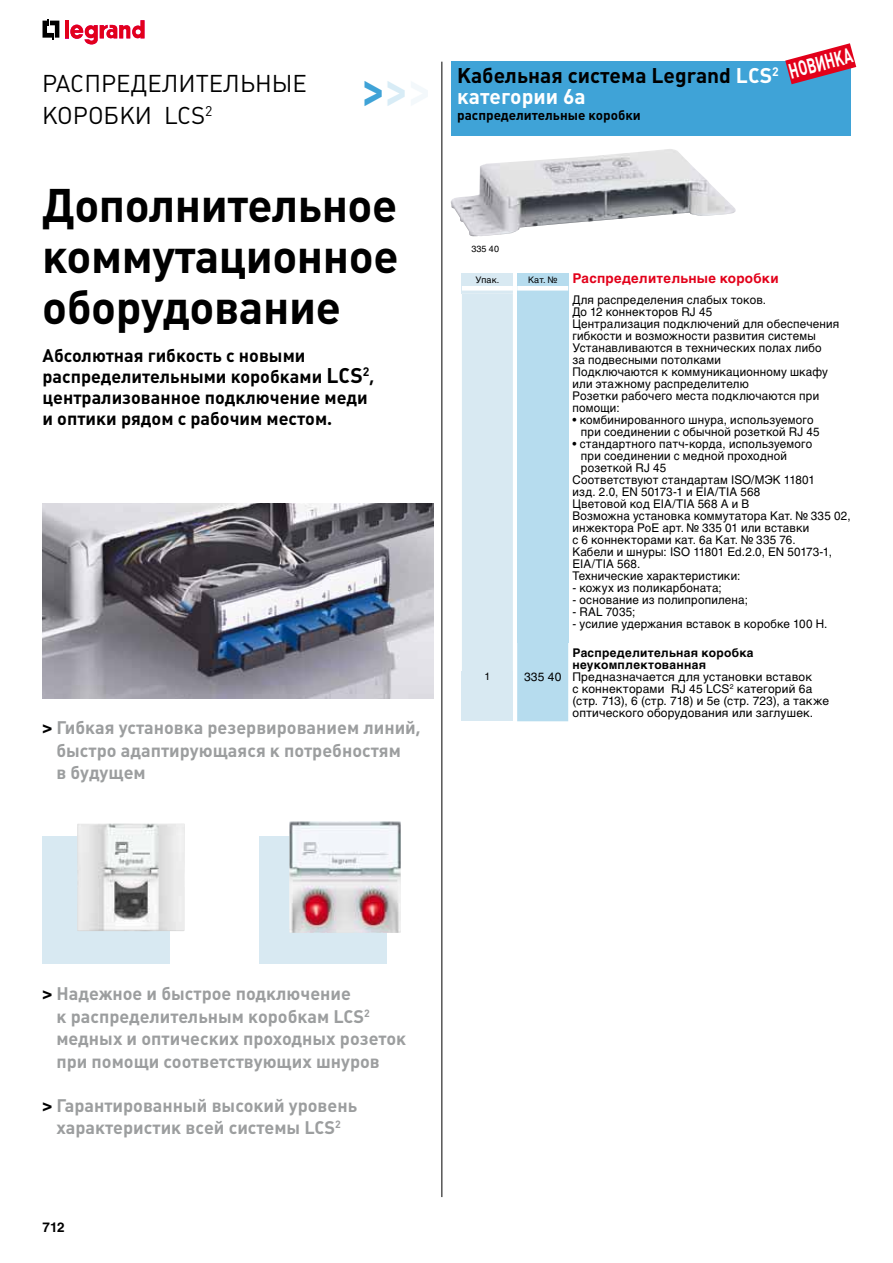
<style>
.page{position:relative;width:893px;height:1263px;background:#fff}
.page>*{position:absolute;margin:0;border:0;box-sizing:border-box;transform-origin:0 0}
.t1{font:700 50.4px "Plumb";color:#3fa3d7;scale:.71 1}
.t2{font:700 46.5px/51px "Plumb";letter-spacing:-.01em;color:#000;text-align:justify}
.t3{font:24px "Plumb";color:#000}
.t4{font:700 21px/21px "Plumb";color:#000}
.t5{font:700 21px "Plumb";color:#fff;scale:.66 1}
.t6{font:700 18px/22.5px "Plumb";color:#9c9e9f}
.t7{font:700 18px/21px "Plumb";color:#000}
.t8{font:700 13.5px "Helvetica LT Std";letter-spacing:.02em;color:#e2001a}
.t9{font:700 13.5px "Plumb";color:#000}
.t10{font:700 13.5px "Helvetica LT Std";color:#000}
.t11{font:12px/12px "Helvetica LT Std";letter-spacing:.015em;color:#000}
.t12{font:700 12px/12px "Helvetica LT Std";letter-spacing:.02em;color:#000}
.t13{font:10.5px "Helvetica LT Std";color:#000}
.t14{font:9px "Helvetica LT Std";color:#000}
.s1{color:#d8ecf6}
.s2{color:#f3f8fb}
.s3{font-size:21px}
.s4{color:#000}
.s5{color:#fff}
.s6{font-weight:400;font-size:9px;color:#000}
</style>
<div class="page">
<svg style="left:43px;top:19px;width:16px;height:20px"></svg>
<hr style="left:65px;top:20px;width:4px;height:18px;background:#e2001a">
<svg style="left:70px;top:20px;width:75px;height:25px"></svg>
<img style="left:451px;top:149px;width:285px;height:87px">
<hr style="left:441px;top:62px;width:1px;height:1135px;background:#000">
<img style="left:43px;top:503px;width:391px;height:196px">
<div style="left:43px;top:837px;width:127px;height:127px;background:#d8e9f2"></div>
<div style="left:259px;top:837px;width:128px;height:127px;background:#d8e9f2"></div>
<img style="left:77px;top:823px;width:108px;height:108px">
<img style="left:289px;top:821px;width:112px;height:112px">
<div style="left:451px;top:62px;width:399px;height:74px;background:#3fa3d7"></div>
<div style="left:517px;top:273px;width:51px;height:20px;background:#b6dcee"></div>
<div style="left:462px;top:273px;width:51px;height:15px;background:#d8e9f2"></div>
<div style="left:462px;top:286px;width:51px;height:5px;background:#fff"></div>
<div style="left:517px;top:286px;width:51px;height:5px;background:#fff"></div>
<svg style="left:462px;top:293px;width:106px;height:428px;background:#c8e3f0"></svg>
<div style="left:462px;top:671px;width:51px;height:50px;background:#d8e9f2"></div>
<svg style="left:785px;top:43px;width:71px;height:41px"></svg>
<h3 class="t3" style="left:42px;top:70px;width:183px">РАСПРЕДЕЛ ИТЕЛЬ</h3>
<h3 class="t3" style="left:255px;top:70px;width:34px">НЫЕ</h3>
<h3 class="t3" style="left:42px;top:102px;width:172px">КОРОБКИ LCS<sup>2</sup></h3>
<h1 class="t1" style="left:363px;top:61px;width:94px">&gt;<span class="s1">&gt;</span><span class="s2">&gt;</span></h1>
<h2 class="t2" style="left:42px;top:179px;width:358px">Дополнительное коммутационное оборудование</h2>
<h3 class="t7" style="left:43px;top:345px;width:333px">Абсолютная гибкость с новыми распределительными коробками <span class="s3">LCS</span><sup>2</sup>, централизованное подключение меди и оптики рядом с рабочим местом.</h3>
<h3 class="t6" style="left:56px;top:716px;width:366px;text-indent:-14px"><span class="s4">&gt;</span> Гибкая установка резервированием линий, быстро адаптирующаяся к потребностям<br>в будущем</h3>
<h3 class="t4" style="left:457px;top:65px;width:323px">Кабельная система Legrand <span class="s5">LCS</span><sup>2 </sup><span class="s5">категории 6a</span></h3>
<p class="t9" style="left:457px;top:107px;width:185px">распределительные коробки</p>
<h3 class="t5" style="left:786px;top:60px;width:100px;rotate:-15deg">НОВИНКА</h3>
<p class="t14" style="left:471px;top:243px;width:29px">335 40</p>
<p class="t14" style="left:475px;top:274px;width:25px">Упак.</p>
<p class="t8" style="left:528px;top:270px;width:252px"><span class="s6">Кат. №</span> Распределительные коробки</p>
<p class="t11" style="left:572px;top:294px;width:268px">Для распределения слабых токов.<br>До 12 коннекторов RJ 45<br>Централизация подключений для обеспечения гибкости и возможности развития системы<br>Устанавливаются в технических полах либо<br>за подвесными потолками<br>Подключаются к коммуникационному шкафу или этажному распределителю<br>Розетки рабочего места подключаются при помощи:</p>
<p class="t11" style="left:581px;top:414px;width:240px;text-indent:-9px">• комбинированного шнура, используемого при соединении с обычной розеткой RJ 45</p>
<p class="t11" style="left:572px;top:438px;width:241px">• стандартного патч-корда, используемого</p>
<p class="t11" style="left:581px;top:450px;width:207px">при соединении с медной проходной</p>
<p class="t11" style="left:581px;top:462px;width:87px">розеткой RJ 45</p>
<p class="t11" style="left:572px;top:474px;width:244px">Соответствуют стандартам ISO/МЭК 11801</p>
<p class="t11" style="left:572px;top:486px;width:189px">изд. 2.0, EN 50173-1 и EIA/TIA 568</p>
<p class="t11" style="left:572px;top:498px;width:178px">Цветовой код EIA/TIA 568 А и В</p>
<p class="t11" style="left:572px;top:510px;width:280px">Возможна установка коммутатора Кат. № 335 02,</p>
<p class="t11" style="left:572px;top:522px;width:238px">инжектора PoE арт. № 335 01 или вставки</p>
<p class="t11" style="left:572px;top:534px;width:225px">с 6 коннекторами кат. 6а Кат. № 335 76.</p>
<p class="t11" style="left:572px;top:546px;width:261px">Кабели и шнуры: ISO 11801 Ed.2.0, EN 50173-1,</p>
<p class="t11" style="left:572px;top:558px;width:69px">EIA/TIA 568.</p>
<p class="t11" style="left:572px;top:570px;width:169px">Технические характеристики:</p>
<p class="t11" style="left:572px;top:582px;width:151px">- кожух из поликарбоната;</p>
<p class="t11" style="left:572px;top:594px;width:177px">- основание из полипропилена;</p>
<p class="t11" style="left:572px;top:606px;width:64px">- RAL 7035;</p>
<p class="t11" style="left:572px;top:618px;width:256px">- усилие удержания вставок в коробке 100 Н.</p>
<p class="t12" style="left:572px;top:646px;width:183px">Распределительная коробка неукомплектованная</p>
<p class="t13" style="left:484px;top:670px;width:7px">1</p>
<p class="t11" style="left:572px;top:671px;width:258px;text-indent:-48px">335 40 Предназначается для установки вставок<br>с коннекторами RJ 45 LCS<sup>2</sup> категорий 6a (стр. 713), 6 (стр. 718) и 5e (стр. 723), а также оптического оборудования или заглушек.</p>
<h3 class="t6" style="left:56px;top:982px;width:351px;text-indent:-14px"><span class="s4">&gt;</span> Надежное и быстрое подключение<br>к распределительным коробкам LCS<sup>2 </sup>медных и оптических проходных розеток при помощи соответствующих шнуров</h3>
<h3 class="t6" style="left:43px;top:1094px;width:316px;text-align:center"><span class="s4">&gt;</span> Гарантированный высокий уровень характеристик всей системы LCS<sup>2</sup></h3>
<p class="t10" style="left:43px;top:1219px;width:24px">712</p>
</div>
